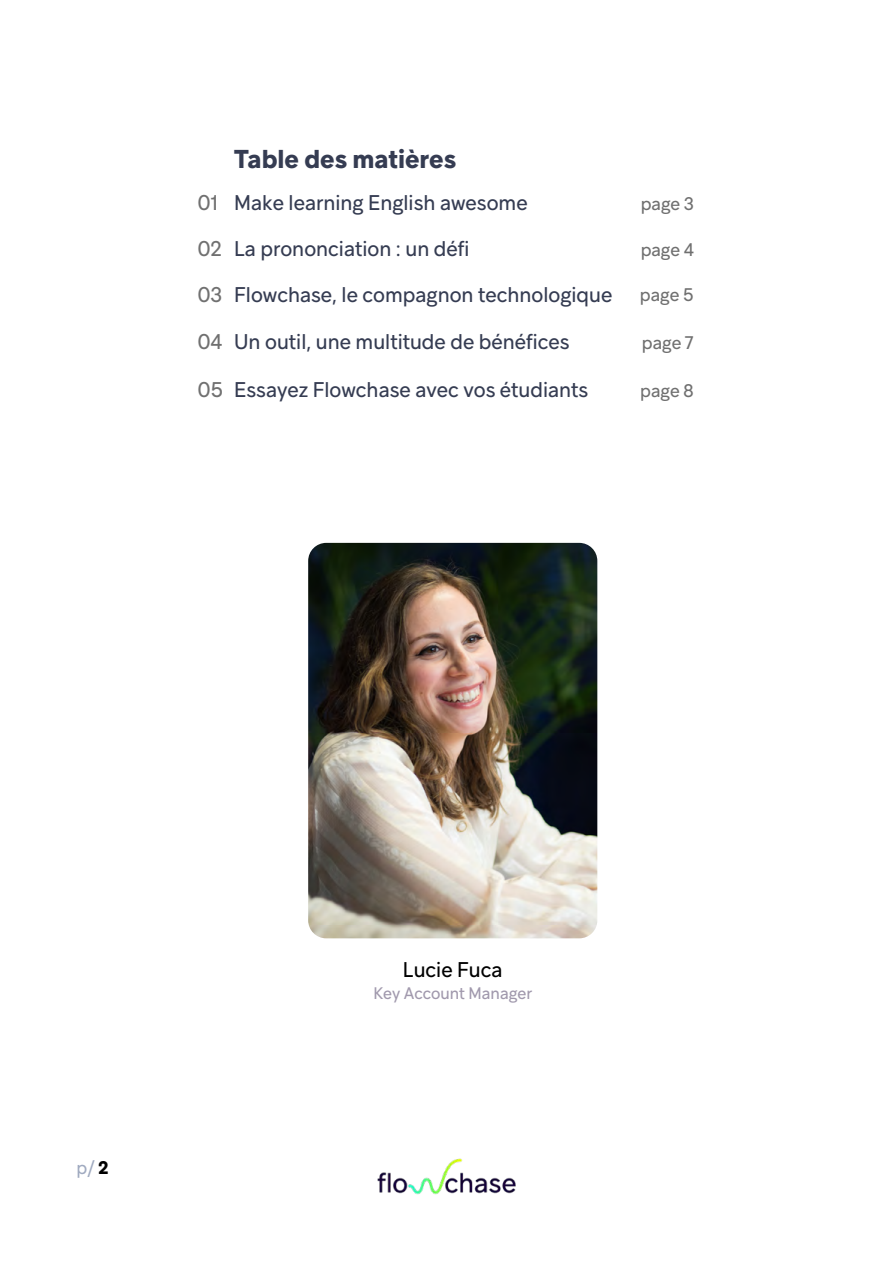
<style>
.page{position:relative;width:893px;height:1263px;background:#fff}
.page>*{position:absolute;margin:0;border:0;box-sizing:border-box;transform-origin:0 0}
.t1{font:700 25.5px "Guillon";color:#353c52}
.t2{font:21px "Guillon";color:#353c52}
.t3{font:21px "Guillon";color:#000}
.t4{font:21px/45.8px "Guillon";color:#707070}
.t5{font:18px "Guillon";color:#707070}
.t6{font:18px "Guillon";color:#a0aac0}
.t7{font:16.5px "Guillon";color:#a199ad}
.s1{color:#707070}
.s2{font-weight:700;color:#000}
</style>
<div class="page">
<img style="left:308px;top:543px;width:289px;height:395px">
<img style="left:377px;top:1158px;width:139px;height:37px">
<p class="t1" style="left:234px;top:143px;width:223px">Table des matières</p>
<p class="t4" style="left:197px;top:179px;width:26px">01<br>02</p>
<p class="t2" style="left:234px;top:190px;width:295px">Make learning English awesome</p>
<p class="t2" style="left:234px;top:235px;width:237px">La prononciation : un défi</p>
<p class="t2" style="left:197px;top:281px;width:417px"><span class="s1">03</span> Flowchase, le compagnon technologique</p>
<p class="t2" style="left:197px;top:329px;width:374px"><span class="s1">04</span> Un outil, une multitude de bénéfices</p>
<p class="t2" style="left:197px;top:377px;width:392px"><span class="s1">05</span> Essayez Flowchase avec vos étudiants</p>
<p class="t5" style="left:641px;top:193px;width:54px">page 3</p>
<p class="t5" style="left:641px;top:238px;width:55px">page 4</p>
<p class="t5" style="left:640px;top:283px;width:55px">page 5</p>
<p class="t5" style="left:642px;top:331px;width:53px">page 7</p>
<p class="t5" style="left:640px;top:380px;width:55px">page 8</p>
<p class="t6" style="left:77px;top:1156px;width:34px">p/ <span class="s2">2</span></p>
<p class="t3" style="left:403px;top:956px;width:101px">Lucie Fuca</p>
<p class="t7" style="left:373px;top:983px;width:160px">Key Account Manager</p>
</div>
